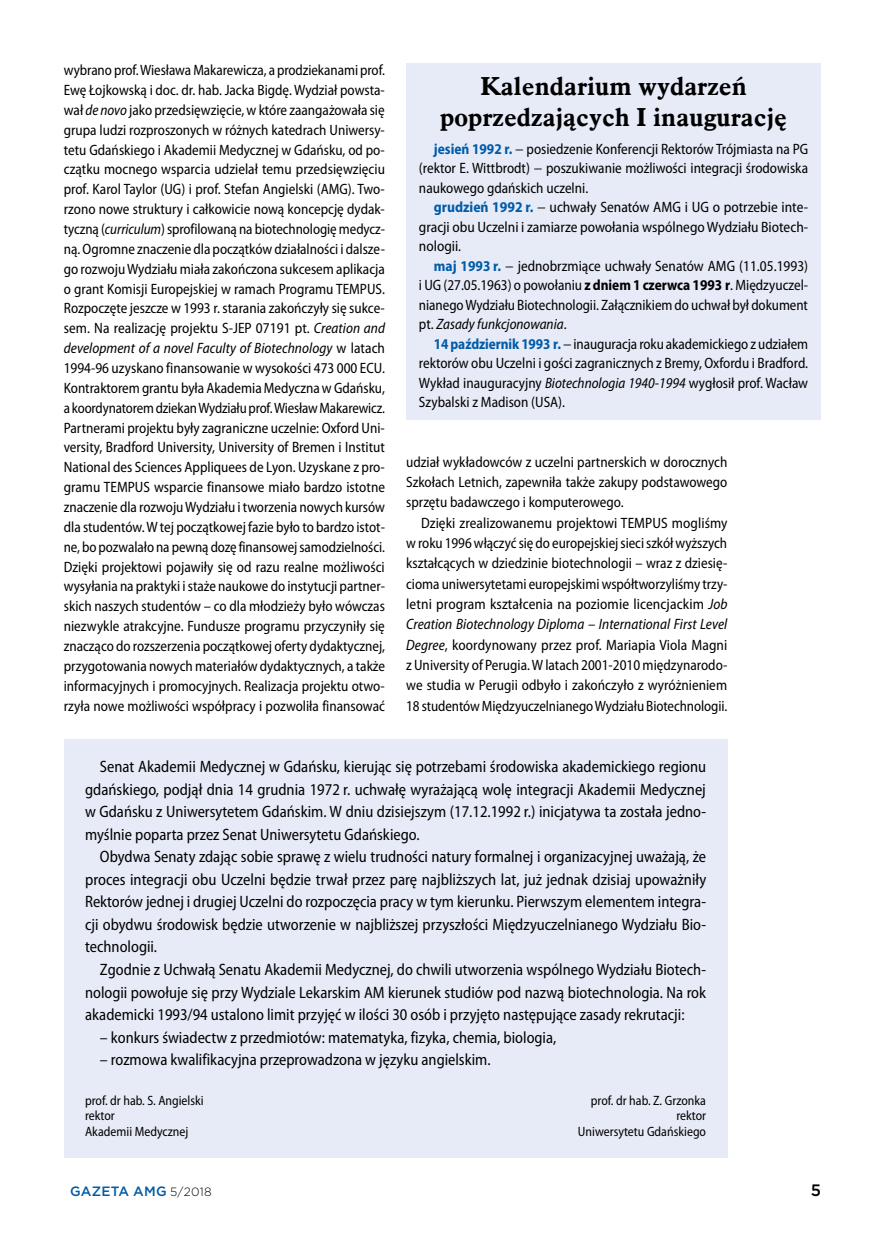
<style>
.page{position:relative;width:872px;height:1234px;background:#fff}
.page>*{position:absolute;margin:0;border:0;box-sizing:border-box;transform-origin:0 0}
.t1{font:700 25.5px/30.6px "Aldine 721 EU";letter-spacing:.005em;color:#000;text-align:center}
.t2{font:semi-condensed 16.5px/22.5px "Myriad Pro";color:#000;text-align:justify;scale:.96 1}
.t3{font:500 16.5px "Gotham";color:#000}
.t4{font:semi-condensed 15px/19.8px "Myriad Pro";color:#000;text-align:justify;scale:.95 1}
.t5{font:semi-condensed 15px/20.2px "Myriad Pro";color:#000;text-align:justify}
.t6{font:semi-condensed 15px/19.5px "Myriad Pro";color:#000;text-align:justify;scale:.96 1}
.t7{font:semi-condensed 13.5px "Myriad Pro";color:#000;scale:.96 1}
.t8{font:500 13.5px "Gotham";letter-spacing:.015em;color:#005ba8}
.s1{font-style:italic}
.s2{font-weight:700;color:#005ba8}
.s3{font-weight:700}
.s4{font-weight:300;font-size:12px;color:#000}
</style>
<div class="page">
<div style="left:406px;top:64px;width:415px;height:356px;background:#e7ebf7"></div>
<div style="left:64px;top:738px;width:663px;height:419px;background:#e7ebf7"></div>
<p class="t4" style="left:64px;top:60px;width:340px">wybrano prof. Wiesława Makarewicza, a prodziekanami prof.<br>Ewę Łojkowską i doc. dr. hab. Jacka Bigdę. Wydział powsta&shy;wał <span class="s1">de novo</span> jako przedsięwzięcie, w które zaangażowała się grupa ludzi rozproszonych w różnych katedrach Uniwersy&shy;tetu Gdańskiego i Akademii Medycznej w Gdańsku, od po&shy;czątku mocnego wsparcia udzielał temu przedsięwzięciu prof. Karol Taylor (UG) i prof. Stefan Angielski (AMG). Two&shy;rzono nowe struktury i całkowicie nową koncepcję dydak&shy;tyczną (<span class="s1">curriculum</span>) sprofilowaną na biotechnologię medycz&shy;ną. Ogromne znaczenie dla początków działalności i dalsze&shy;go rozwoju Wydziału miała zakończona sukcesem aplikacja o grant Komisji Europejskiej w ramach Programu TEMPUS.<br>Rozpoczęte jeszcze w 1993 r. starania zakończyły się sukce&shy;sem. Na realizację projektu S-JEP 07191 pt. <span class="s1">Creation and development of a novel Faculty of Biotechnology</span> w latach 1994-96 uzyskano finansowanie w wysokości 473 000 ECU.<br>Kontraktorem grantu była Akademia Medyczna w Gdańsku, a koordynatorem dziekan Wydziału prof. Wiesław Makarewicz.<br>Partnerami projektu były zagraniczne uczelnie: Oxford Uni&shy;versity, Bradford University, University of Bremen i Institut National des Sciences Appliquees de Lyon. Uzyskane z pro&shy;gramu TEMPUS wsparcie finansowe miało bardzo istotne znaczenie dla rozwoju Wydziału i tworzenia nowych kursów dla studentów. W tej początkowej fazie było to bardzo istot&shy;ne, bo pozwalało na pewną dozę finansowej samodzielności.<br>Dzięki projektowi pojawiły się od razu realne możliwości wysyłania na praktyki i staże naukowe do instytucji partner&shy;skich naszych studentów – co dla młodzieży było wówczas niezwykle atrakcyjne. Fundusze programu przyczyniły się znacząco do rozszerzenia początkowej oferty dydaktycznej, przygotowania nowych materiałów dydaktycznych, a także informacyjnych i promocyjnych. Realizacja projektu otwo&shy;rzyła nowe możliwości współpracy i pozwoliła finansować</p>
<h1 class="t1" style="left:440px;top:71px;width:348px">Kalendarium wydarzeń poprzedzających I inaugurację</h1>
<p class="t6" style="left:419px;top:139px;width:407px;text-indent:15px"><span class="s2">jesień 1992 r.</span> − posiedzenie Konferencji Rektorów Trójmiasta na PG (rektor E. Wittbrodt) − poszukiwanie możliwości integracji środowiska naukowego gdańskich uczelni.</p>
<p class="t5" style="left:419px;top:197px;width:391px;line-height:19.5px;text-indent:15px"><span class="s2">grudzień 1992 r.</span> − uchwały Senatów AMG i UG o potrzebie inte&shy;gracji obu Uczelni i zamiarze powołania wspólnego Wydziału Biotech&shy;nologii.</p>
<p class="t6" style="left:419px;top:256px;width:407px;text-indent:15px"><span class="s2">maj 1993 r.</span> − jednobrzmiące uchwały Senatów AMG (11.05.1993) i UG (27.05.1963) o powołaniu <span class="s3">z dniem 1 czerwca 1993 r</span>. Międzyuczel&shy;nianego Wydziału Biotechnologii. Załącznikiem do uchwał był dokument pt. <span class="s1">Zasady funkcjonowania</span>.</p>
<p class="t4" style="left:419px;top:334px;width:411px;text-indent:15px"><span class="s2">14 październik 1993 r.</span> − inauguracja roku akademickiego z udziałem rektorów obu Uczelni i gości zagranicznych z Bremy, Oxfordu i Bradford.<br>Wykład inauguracyjny <span class="s1">Biotechnologia 1940-1994</span> wygłosił prof. Wacław Szybalski z Madison (USA).</p>
<p class="t6" style="left:406px;top:451px;width:336px;line-height:20.2px">udział wykładowców z uczelni partnerskich w dorocznych Szkołach Letnich, zapewniła także zakupy podstawowego sprzętu badawczego i komputerowego.</p>
<p class="t5" style="left:406px;top:512px;width:323px;text-indent:15px">Dzięki zrealizowanemu projektowi TEMPUS mogliśmy w roku 1996 włączyć się do europejskiej sieci szkół wyższych kształcących w dziedzinie biotechnologii – wraz z dziesię&shy;cioma uniwersytetami europejskimi współtworzyliśmy trzy&shy;letni program kształcenia na poziomie licencjackim <span class="s1">Job Creation Biotechnology Diploma – International First Level Degree</span>, koordynowany przez prof. Mariapia Viola Magni z University of Perugia. W latach 2001-2010 międzynarodo&shy;we studia w Perugii odbyło i zakończyło z wyróżnieniem 18 studentów Międzyuczelnianego Wydziału Biotechnologii.</p>
<p class="t2" style="left:85px;top:755px;width:648px;text-indent:15px">Senat Akademii Medycznej w Gdańsku, kierując się potrzebami środowiska akademickiego regionu gdańskiego, podjął dnia 14 grudnia 1972 r. uchwałę wyrażającą wolę integracji Akademii Medycznej w Gdańsku z Uniwersytetem Gdańskim. W dniu dzisiejszym (17.12.1992 r.) inicjatywa ta została jedno&shy;myślnie poparta przez Senat Uniwersytetu Gdańskiego.</p>
<p class="t2" style="left:85px;top:845px;width:648px;text-indent:15px">Obydwa Senaty zdając sobie sprawę z wielu trudności natury formalnej i organizacyjnej uważają, że proces integracji obu Uczelni będzie trwał przez parę najbliższych lat, już jednak dzisiaj upoważniły Rektorów jednej i drugiej Uczelni do rozpoczęcia pracy w tym kierunku. Pierwszym elementem integra&shy;cji obydwu środowisk będzie utworzenie w najbliższej przyszłości Międzyuczelnianego Wydziału Bio&shy;technologii.</p>
<p class="t2" style="left:85px;top:957px;width:648px;text-indent:15px">Zgodnie z Uchwałą Senatu Akademii Medycznej, do chwili utworzenia wspólnego Wydziału Biotech&shy;nologii powołuje się przy Wydziale Lekarskim AM kierunek studiów pod nazwą biotechnologia. Na rok akademicki 1993/94 ustalono limit przyjęć w ilości 30 osób i przyjęto następujące zasady rekrutacji:</p>
<p class="t2" style="left:100px;top:1025px;width:477px">– konkurs świadectw z przedmiotów: matematyka, fizyka, chemia, biologia,</p>
<p class="t2" style="left:100px;top:1047px;width:408px">– rozmowa kwalifikacyjna przeprowadzona w języku angielskim.</p>
<p class="t7" style="left:85px;top:1091px;width:125px">prof. dr hab. S. Angielski</p>
<p class="t7" style="left:591px;top:1091px;width:121px">prof. dr hab. Z. Grzonka</p>
<p class="t7" style="left:85px;top:1107px;width:32px">rektor</p>
<p class="t7" style="left:676px;top:1107px;width:32px">rektor</p>
<p class="t7" style="left:85px;top:1122px;width:109px">Akademii Medycznej</p>
<p class="t7" style="left:578px;top:1122px;width:135px">Uniwersytetu Gdańskiego</p>
<p class="t8" style="left:70px;top:1182px;width:143px">GAZETA AMG <span class="s4">5/2018</span></p>
<p class="t3" style="left:810px;top:1179px;width:12px">5</p>
</div>
